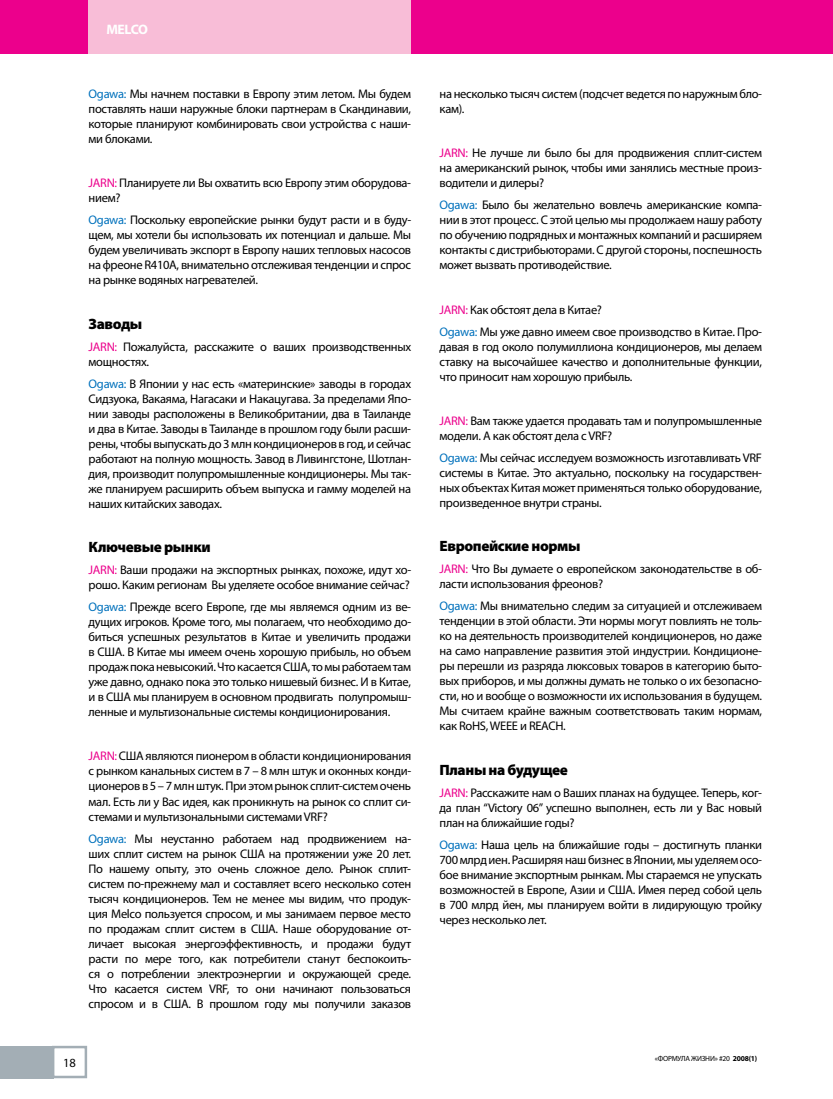
<style>
.page{position:relative;width:833px;height:1099px;background:#fff}
.page>*{position:absolute;margin:0;border:0;box-sizing:border-box;transform-origin:0 0}
.t1{font:900 15px "Myriad Pro";letter-spacing:-.025em;color:#000}
.t2{font:700 13.75px "Myriad Pro";letter-spacing:-.04em;color:#fff}
.t3{font:12.5px/15px "Myriad Pro";letter-spacing:-.025em;color:#000;text-align:justify}
.t4{font:7.5px "Myriad Pro";letter-spacing:-.025em;color:#000}
.s1{color:#0071bc}
.s2{color:#ec008c}
.s3{font-weight:700}
</style>
<div class="page">
<div style="left:52px;top:1045px;width:35px;height:33px;border:2px solid #a3aeb5"></div>
<div style="left:0;top:1045px;width:53px;height:33px;background:#a3aeb5"></div>
<div style="left:0;top:0;width:833px;height:53px;background:#ec008c"></div>
<div style="left:89px;top:0;width:322px;height:53px;background:#f8bdd7"></div>
<p class="t2" style="left:106px;top:20px;width:43px">MELCO</p>
<p class="t3" style="left:89px;top:86px;width:324px"><span class="s1">Ogawa:</span> Мы начнем поставки в Европу этим летом. Мы будем поставлять наши наружные блоки партнерам в Скандинавии, которые планируют комбинировать свои устройства с наши&shy;ми блоками.</p>
<p class="t3" style="left:89px;top:175px;width:324px"><span class="s2">JARN:</span> Планируете ли Вы охватить всю Европу этим оборудова&shy;нием?</p>
<p class="t3" style="left:89px;top:212px;width:324px"><span class="s1">Ogawa:</span> Поскольку европейские рынки будут расти и в буду&shy;щем, мы хотели бы использовать их потенциал и дальше. Мы будем увеличивать экспорт в Европу наших тепловых насосов на фреоне R410A, внимательно отслеживая тенденции и спрос на рынке водяных нагревателей.</p>
<p class="t1" style="left:89px;top:313px;width:55px">Заводы</p>
<p class="t3" style="left:89px;top:339px;width:324px"><span class="s2">JARN:</span> Пожалуйста, расскажите о ваших производственных мощностях.</p>
<p class="t3" style="left:89px;top:376px;width:324px"><span class="s1">Ogawa:</span> В Японии у нас есть «материнские» заводы в городах Сидзуока, Вакаяма, Нагасаки и Накацугава. За пределами Япо&shy;нии заводы расположены в Великобритании, два в Таиланде и два в Китае. Заводы в Таиланде в прошлом году были расши&shy;рены, чтобы выпускать до 3 млн кондиционеров в год, и сейчас работают на полную мощность. Завод в Ливингстоне, Шотлан&shy;дия, производит полупромышленные кондиционеры. Мы так&shy;же планируем расширить объем выпуска и гамму моделей на наших китайских заводах.</p>
<p class="t1" style="left:89px;top:537px;width:123px">Ключевые рынки</p>
<p class="t3" style="left:89px;top:562px;width:324px"><span class="s2">JARN:</span> Ваши продажи на экспортных рынках, похоже, идут хо&shy;рошо. Каким регионам Вы уделяете особое внимание сейчас?</p>
<p class="t3" style="left:89px;top:599px;width:324px"><span class="s1">Ogawa:</span> Прежде всего Европе, где мы являемся одним из ве&shy;дущих игроков. Кроме того, мы полагаем, что необходимо до&shy;биться успешных результатов в Китае и увеличить продажи в США. В Китае мы имеем очень хорошую прибыль, но объем продаж пока невысокий. Что касается США, то мы работаем там уже давно, однако пока это только нишевый бизнес. И в Китае, и в США мы планируем в основном продвигать полупромыш&shy;ленные и мультизональные системы кондиционирования.</p>
<p class="t3" style="left:89px;top:748px;width:324px"><span class="s2">JARN:</span> США являются пионером в области кондиционирования с рынком канальных систем в 7 – 8 млн штук и оконных конди&shy;ционеров в 5 – 7 млн штук. При этом рынок сплит-систем очень мал. Есть ли у Вас идея, как проникнуть на рынок со сплит си&shy;стемами и мультизональными системами VRF?</p>
<p class="t3" style="left:89px;top:830px;width:324px"><span class="s1">Ogawa:</span> Мы неустанно работаем над продвижением на&shy;ших сплит систем на рынок США на протяжении уже 20 лет.<br>По нашему опыту, это очень сложное дело. Рынок сплит&shy;систем по-прежнему мал и составляет всего несколько сотен тысяч кондиционеров. Тем не менее мы видим, что продук&shy;ция Melco пользуется спросом, и мы занимаем первое место по продажам сплит систем в США. Наше оборудование от&shy;личает высокая энергоэффективность, и продажи будут расти по мере того, как потребители станут беспокоить&shy;ся о потреблении электроэнергии и окружающей среде.<br>Что касается систем VRF, то они начинают пользоваться спросом и в США. В прошлом году мы получили заказов</p>
<p class="t3" style="left:63px;top:1054px;width:14px">18</p>
<p class="t3" style="left:439px;top:86px;width:324px">на несколько тысяч систем (подсчет ведется по наружным бло&shy;кам).</p>
<p class="t3" style="left:439px;top:145px;width:324px"><span class="s2">JARN:</span> Не лучше ли было бы для продвижения сплит-систем на американский рынок, чтобы ими занялись местные произ&shy;водители и дилеры?</p>
<p class="t3" style="left:439px;top:197px;width:324px"><span class="s1">Ogawa:</span> Было бы желательно вовлечь американские компа&shy;нии в этот процесс. С этой целью мы продолжаем нашу работу по обучению подрядных и монтажных компаний и расширяем контакты с дистрибьюторами. С другой стороны, поспешность может вызвать противодействие.</p>
<p class="t3" style="left:439px;top:298px;width:324px;line-height:22.1px"><span class="s2">JARN:</span> Как обстоят дела в Китае?<br><span class="s1">Ogawa:</span> Мы уже давно имеем свое производство в Китае. Про-</p>
<p class="t3" style="left:439px;top:339px;width:324px">давая в год около полумиллиона кондиционеров, мы делаем ставку на высочайшее качество и дополнительные функции, что приносит нам хорошую прибыль.</p>
<p class="t3" style="left:439px;top:413px;width:324px"><span class="s2">JARN:</span> Вам также удается продавать там и полупромышленные модели. А как обстоят дела с VRF?</p>
<p class="t3" style="left:439px;top:450px;width:324px"><span class="s1">Ogawa:</span> Мы сейчас исследуем возможность изготавливать VRF системы в Китае. Это актуально, поскольку на государствен&shy;ных объектах Китая может применяться только оборудование, произведенное внутри страны.</p>
<p class="t1" style="left:439px;top:536px;width:142px">Европейские нормы</p>
<p class="t3" style="left:439px;top:561px;width:324px"><span class="s2">JARN:</span> Что Вы думаете о европейском законодательстве в об&shy;ласти использования фреонов?</p>
<p class="t3" style="left:439px;top:598px;width:324px"><span class="s1">Ogawa:</span> Мы внимательно следим за ситуацией и отслеживаем тенденции в этой области. Эти нормы могут повлиять не толь&shy;ко на деятельность производителей кондиционеров, но даже на само направление развития этой индустрии. Кондиционе&shy;ры перешли из разряда люксовых товаров в категорию быто&shy;вых приборов, и мы должны думать не только о их безопасно&shy;сти, но и вообще о возможности их использования в будущем.<br>Мы считаем крайне важным соответствовать таким нормам, как RoHS, WEEE и REACH.</p>
<p class="t1" style="left:439px;top:759px;width:130px">Планы на будущее</p>
<p class="t3" style="left:439px;top:784px;width:324px"><span class="s2">JARN:</span> Расскажите нам о Ваших планах на будущее. Теперь, ког&shy;да план “Victory 06” успешно выполнен, есть ли у Вас новый план на ближайшие годы?</p>
<p class="t3" style="left:439px;top:837px;width:324px"><span class="s1">Ogawa:</span> Наша цель на ближайшие годы – достигнуть планки 700 млрд иен. Расширяя наш бизнес в Японии, мы уделяем осо&shy;бое внимание экспортным рынкам. Мы стараемся не упускать возможностей в Европе, Азии и США. Имея перед собой цель в 700 млрд йен, мы планируем войти в лидирующую тройку через несколько лет.</p>
<p class="t4" style="left:655px;top:1053px;width:104px">«ФОРМУЛА ЖИЗНИ» #20 <span class="s3">2008(1)</span></p>
</div>
